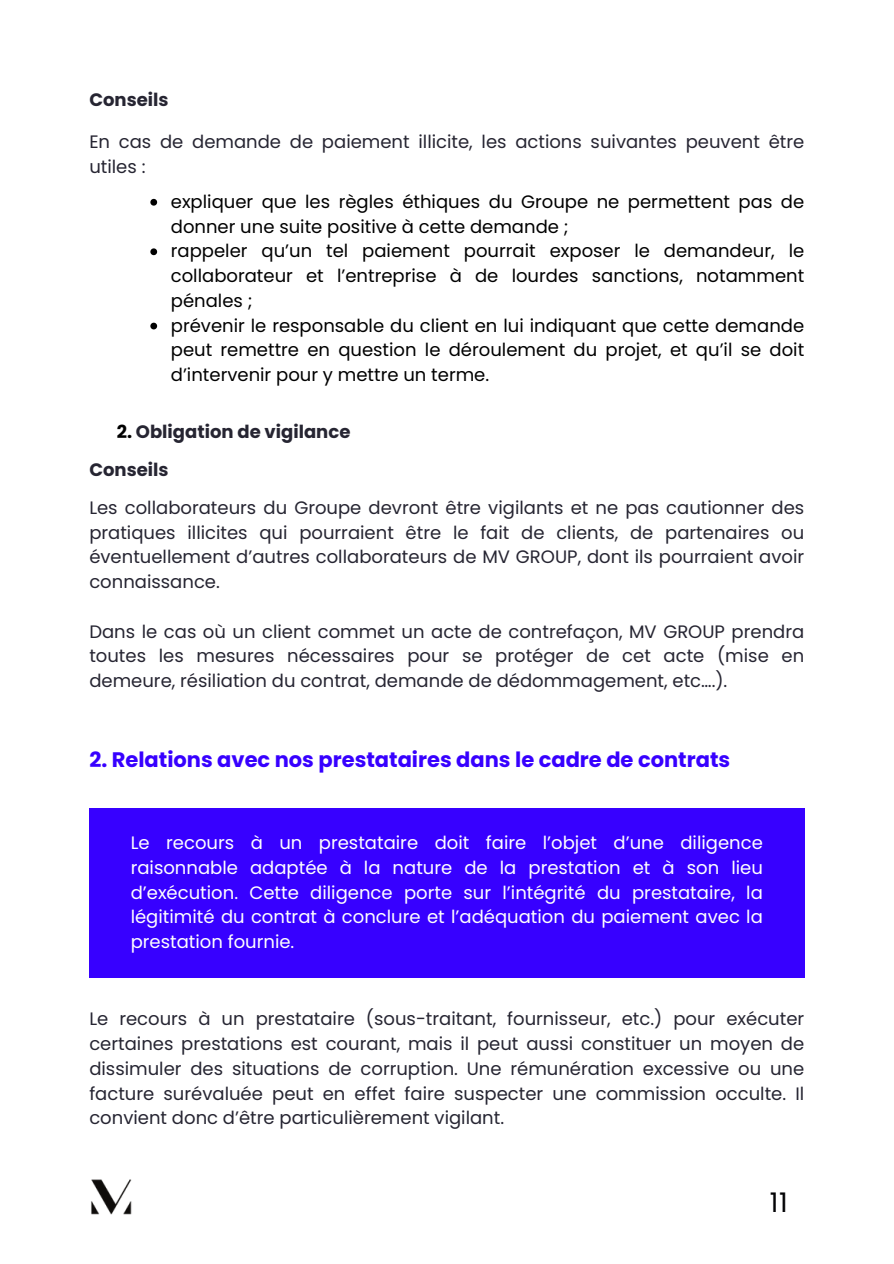
<style>
.page{position:relative;width:894px;height:1264px;background:#fff}
.page>*{position:absolute;margin:0;border:0;box-sizing:border-box;transform-origin:0 0}
.t1{font:27px "Poppins";color:#040406}
.t2{font:700 21px "Poppins";color:#3700ff}
.t3{font:18px/24.8px "Poppins";color:#262532;text-align:justify}
.t4{font:18px/24.8px "Poppins";color:#000;text-align:justify}
.t5{font:18px/24.8px "Poppins";color:#fff;text-align:justify}
.t6{font:700 18px "Poppins";color:#262532}
.s1{color:#000}
</style>
<div class="page">
<svg style="left:150px;top:199px;width:7px;height:7px"></svg>
<svg style="left:150px;top:248px;width:7px;height:7px"></svg>
<svg style="left:150px;top:323px;width:7px;height:6px"></svg>
<div style="left:89px;top:808px;width:715px;height:169px;background:#3700ff"></div>
<img style="left:91px;top:1179px;width:41px;height:36px">
<p class="t6" style="left:89px;top:87px;width:81px">Conseils</p>
<p class="t3" style="left:89px;top:129px;width:716px">En cas de demande de paiement illicite, les actions suivantes peuvent être utiles :</p>
<p class="t4" style="left:171px;top:189px;width:634px">expliquer que les règles éthiques du Groupe ne permettent pas de donner une suite positive à cette demande ;</p>
<p class="t4" style="left:171px;top:239px;width:634px">rappeler qu’un tel paiement pourrait exposer le demandeur, le collaborateur et l’entreprise à de lourdes sanctions, notamment pénales ;</p>
<p class="t4" style="left:171px;top:313px;width:634px">prévenir le responsable du client en lui indiquant que cette demande peut remettre en question le déroulement du projet, et qu’il se doit d’intervenir pour y mettre un terme.</p>
<p class="t6" style="left:117px;top:419px;width:235px"><span class="s1">2.</span> Obligation de vigilance</p>
<p class="t6" style="left:89px;top:457px;width:81px">Conseils</p>
<p class="t3" style="left:89px;top:495px;width:716px">Les collaborateurs du Groupe devront être vigilants et ne pas cautionner des pratiques illicites qui pourraient être le fait de clients, de partenaires ou éventuellement d’autres collaborateurs de MV GROUP, dont ils pourraient avoir connaissance.</p>
<p class="t3" style="left:89px;top:619px;width:716px">Dans le cas où un client commet un acte de contrefaçon, MV GROUP prendra toutes les mesures nécessaires pour se protéger de cet acte (mise en demeure, résiliation du contrat, demande de dédommagement, etc….).</p>
<h1 class="t2" style="left:89px;top:744px;width:642px">2. Relations avec nos prestataires dans le cadre de contrats</h1>
<p class="t5" style="left:131px;top:830px;width:633px">Le recours à un prestataire doit faire l’objet d’une diligence raisonnable adaptée à la nature de la prestation et à son lieu d’exécution. Cette diligence porte sur l’intégrité du prestataire, la légitimité du contrat à conclure et l’adéquation du paiement avec la prestation fournie.</p>
<p class="t3" style="left:89px;top:1006px;width:716px">Le recours à un prestataire (sous-traitant, fournisseur, etc.) pour exécuter certaines prestations est courant, mais il peut aussi constituer un moyen de dissimuler des situations de corruption. Une rémunération excessive ou une facture surévaluée peut en effet faire suspecter une commission occulte. Il convient donc d’être particulièrement vigilant.</p>
<p class="t1" style="left:769px;top:1183px;width:19px">11</p>
</div>
